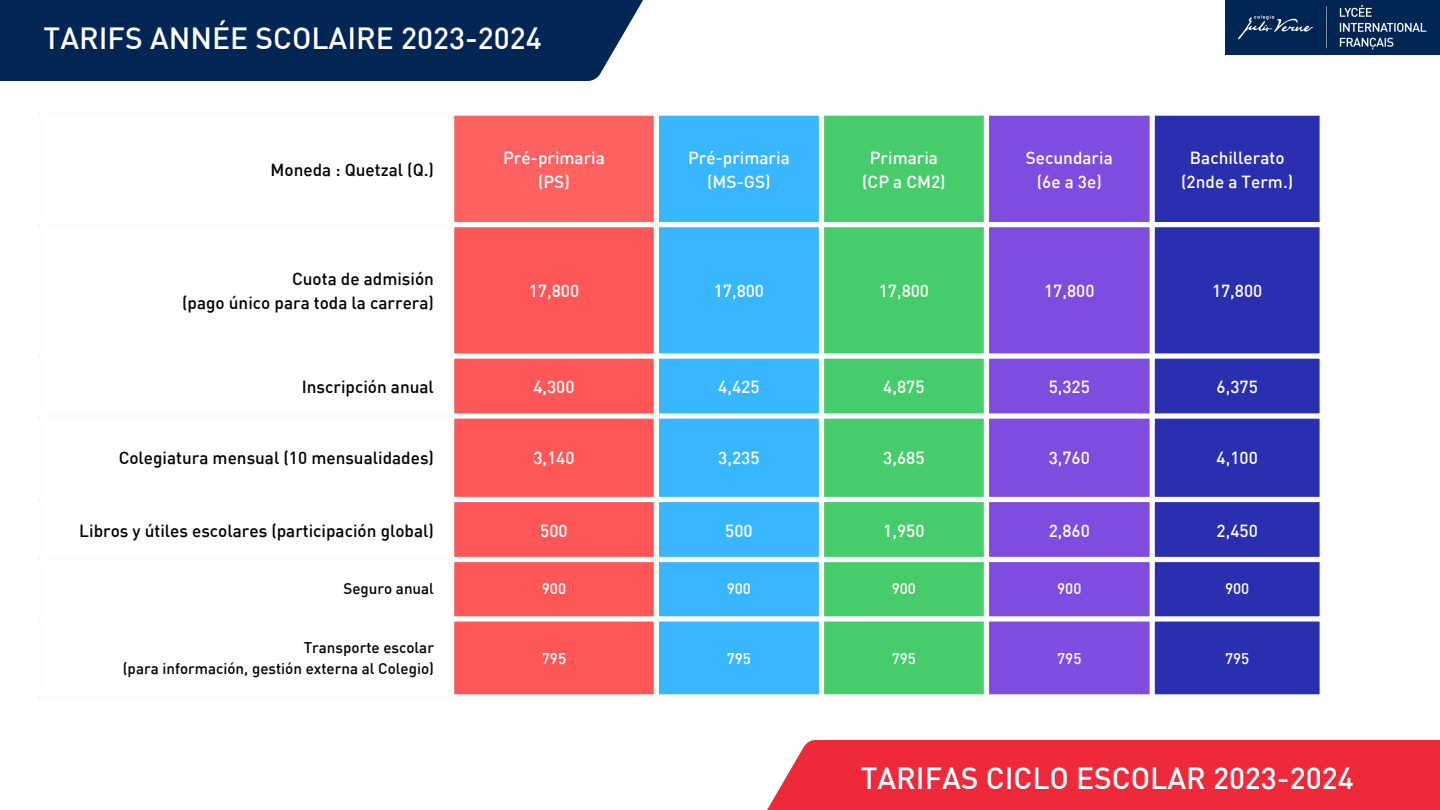
<style>
.page{position:relative;width:1440px;height:810px;background:#fff}
.page>*{position:absolute;margin:0;border:0;box-sizing:border-box;transform-origin:0 0}
.t1{font:500 30px "DIN";color:#fff}
.t2{font:500 17.2px "DIN";color:#fff}
.t3{font:500 17.2px "DIN";color:#000}
.t4{font:500 15.2px "DIN";color:#000}
.t5{font:500 15.2px "DIN";color:#fff}
</style>
<div class="page">
<img style="left:1225px;top:0;width:215px;height:55px">
<div style="left:451px;top:113px;width:206px;height:112px;background:#ff6260"></div>
<div style="left:659px;top:116px;width:160px;height:578px;background:#38b6ff"></div>
<div style="left:824px;top:116px;width:160px;height:578px;background:#46cc6b"></div>
<div style="left:989px;top:116px;width:161px;height:578px;background:#7e4ddf"></div>
<div style="left:1155px;top:116px;width:165px;height:578px;background:#2a2faf"></div>
<div style="left:454px;top:227px;width:200px;height:467px;background:#ff5757"></div>
<div style="left:449px;top:116px;width:5px;height:578px;background:#fdfdfd"></div>
<div style="left:654px;top:116px;width:5px;height:578px;background:#fdfdfd"></div>
<div style="left:40px;top:110px;width:1285px;height:6px;background:#fdfdfd"></div>
<div style="left:40px;top:222px;width:1285px;height:5px;background:#fdfdfd"></div>
<div style="left:40px;top:353px;width:1285px;height:6px;background:#fdfdfd"></div>
<div style="left:40px;top:413px;width:1285px;height:6px;background:#fdfdfd"></div>
<div style="left:40px;top:497px;width:1285px;height:5px;background:#fdfdfd"></div>
<div style="left:40px;top:557px;width:1285px;height:5px;background:#fdfdfd"></div>
<div style="left:40px;top:616px;width:1285px;height:6px;background:#fdfdfd"></div>
<div style="left:754px;top:740px;width:686px;height:70px;background:#ed293a"></div>
<div style="left:0;top:0;width:662px;height:81px;background:#012654"></div>
<p class="t1" style="left:44px;top:19px;width:500px">TARIFS ANNÉE SCOLAIRE 2023-2024</p>
<h1 class="t3" style="left:271px;top:159px;width:165px">Moneda : Quetzal (Q.)</h1>
<p class="t2" style="left:503px;top:147px;width:103px">Pré-primaria</p>
<p class="t2" style="left:538px;top:171px;width:33px">(PS)</p>
<p class="t2" style="left:688px;top:147px;width:103px">Pré-primaria</p>
<p class="t2" style="left:707px;top:171px;width:65px">(MS-GS)</p>
<p class="t2" style="left:870px;top:147px;width:70px">Primaria</p>
<p class="t2" style="left:862px;top:171px;width:85px">(CP a CM2)</p>
<p class="t2" style="left:1026px;top:147px;width:88px">Secundaria</p>
<p class="t2" style="left:1037px;top:171px;width:66px">(6e a 3e)</p>
<p class="t2" style="left:1190px;top:147px;width:96px">Bachillerato</p>
<p class="t2" style="left:1181px;top:171px;width:114px">(2nde a Term.)</p>
<p class="t3" style="left:292px;top:268px;width:143px">Cuota de admisión</p>
<p class="t3" style="left:182px;top:292px;width:253px">(pago único para toda la carrera)</p>
<p class="t2" style="left:529px;top:280px;width:52px">17,800</p>
<p class="t2" style="left:714px;top:280px;width:52px">17,800</p>
<p class="t2" style="left:879px;top:280px;width:52px">17,800</p>
<p class="t2" style="left:1044px;top:280px;width:52px">17,800</p>
<p class="t2" style="left:1212px;top:280px;width:52px">17,800</p>
<p class="t3" style="left:302px;top:376px;width:134px">Inscripción anual</p>
<p class="t2" style="left:533px;top:376px;width:43px">4,300</p>
<p class="t2" style="left:718px;top:376px;width:43px">4,425</p>
<p class="t2" style="left:883px;top:376px;width:43px">4,875</p>
<p class="t2" style="left:1049px;top:376px;width:43px">5,325</p>
<p class="t2" style="left:1217px;top:376px;width:43px">6,375</p>
<p class="t3" style="left:119px;top:447px;width:317px">Colegiatura mensual (10 mensualidades)</p>
<p class="t2" style="left:533px;top:447px;width:43px">3,140</p>
<p class="t2" style="left:718px;top:447px;width:43px">3,235</p>
<p class="t2" style="left:883px;top:447px;width:43px">3,685</p>
<p class="t2" style="left:1049px;top:447px;width:43px">3,760</p>
<p class="t2" style="left:1217px;top:447px;width:43px">4,100</p>
<p class="t3" style="left:79px;top:519px;width:356px">Libros y útiles escolares (participación global)</p>
<p class="t2" style="left:540px;top:519px;width:29px">500</p>
<p class="t2" style="left:725px;top:519px;width:29px">500</p>
<p class="t2" style="left:883px;top:519px;width:43px">1,950</p>
<p class="t2" style="left:1049px;top:519px;width:43px">2,860</p>
<p class="t2" style="left:1217px;top:519px;width:43px">2,450</p>
<p class="t4" style="left:343px;top:579px;width:92px">Seguro anual</p>
<p class="t5" style="left:542px;top:579px;width:26px">900</p>
<p class="t5" style="left:727px;top:579px;width:26px">900</p>
<p class="t5" style="left:892px;top:579px;width:26px">900</p>
<p class="t5" style="left:1057px;top:579px;width:26px">900</p>
<p class="t5" style="left:1225px;top:579px;width:26px">900</p>
<p class="t4" style="left:304px;top:638px;width:132px">Transporte escolar</p>
<p class="t4" style="left:123px;top:659px;width:313px">(para información, gestión externa al Colegio)</p>
<p class="t5" style="left:542px;top:648px;width:26px">795</p>
<p class="t5" style="left:727px;top:648px;width:26px">795</p>
<p class="t5" style="left:892px;top:648px;width:26px">795</p>
<p class="t5" style="left:1057px;top:648px;width:26px">795</p>
<p class="t5" style="left:1225px;top:648px;width:26px">795</p>
<p class="t1" style="left:861px;top:759px;width:495px">TARIFAS CICLO ESCOLAR 2023-2024</p>
</div>
